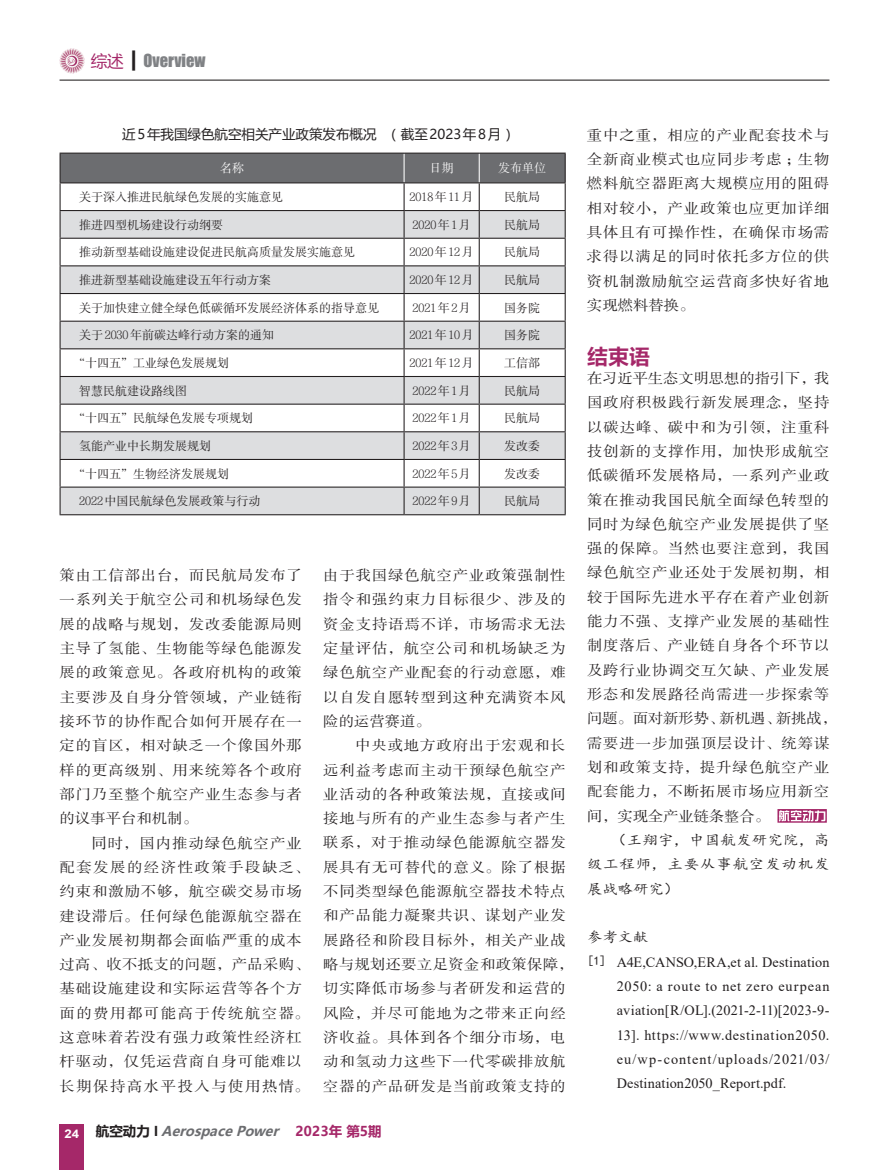
<style>
.page{position:relative;width:872px;height:1170px;background:#fff}
.page>*{position:absolute;margin:0;border:0;box-sizing:border-box;transform-origin:0 0}
.t1{font:21px "FZLTCHJW GB1 0";color:#a52869}
.t2{font:16.5px "Impact";color:#808285}
.t3{font:14.25px/24.3px "FZSSJW GB1 0";letter-spacing:.055em;color:#231f20;text-align:justify;scale:1.08 1}
.t4{font:14.25px/24.3px "Times New Roman";letter-spacing:.025em;color:#231f20;text-align:justify}
.t5{font:14.25px/24.3px "Kai Ti";letter-spacing:.015em;color:#231f20;text-align:justify;scale:1.08 1}
.t6{font:13.5px "Microsoft Ya Hei";color:#231f20}
.t7{font:italic 700 13.5px "Microsoft Ya Hei";color:#6c6d70}
.t8{font:12px "FZSSJW GB1 0";color:#231f20}
.t9{font:12px "FZSSJW GB1 0";letter-spacing:.065em;color:#231f20}
.t10{font:12px "FZSSJW GB1 0";color:#fff}
.t11{font:12px "Kai Ti";color:#231f20;scale:1.08 1}
.s1{font-family:"Microsoft Ya Hei";color:#a52869}
.s2{font-family:"Microsoft Ya Hei";color:#231f20}
.s3{font-style:normal;color:#231f20}
.s4{font-style:normal;color:#a52869}
</style>
<div class="page">
<div style="left:60px;top:1124px;width:24px;height:45px;background:#a52869"></div>
<hr style="left:60px;top:80px;width:769px;height:1px;background:#231f20">
<img style="left:60px;top:49px;width:24px;height:24px">
<svg style="left:777px;top:809px;width:50px;height:13px"></svg>
<hr style="left:479px;top:210px;width:87px;height:1px;background:#231f20">
<hr style="left:479px;top:238px;width:87px;height:1px;background:#231f20">
<hr style="left:564px;top:183px;width:2px;height:27px;background:#231f20">
<hr style="left:564px;top:239px;width:2px;height:26px;background:#231f20">
<hr style="left:564px;top:266px;width:2px;height:27px;background:#231f20">
<hr style="left:564px;top:294px;width:2px;height:26px;background:#231f20">
<hr style="left:564px;top:322px;width:2px;height:26px;background:#231f20">
<hr style="left:564px;top:349px;width:2px;height:27px;background:#231f20">
<hr style="left:564px;top:377px;width:2px;height:26px;background:#231f20">
<hr style="left:564px;top:404px;width:2px;height:27px;background:#231f20">
<hr style="left:564px;top:432px;width:2px;height:27px;background:#231f20">
<hr style="left:564px;top:460px;width:2px;height:26px;background:#231f20">
<hr style="left:564px;top:487px;width:2px;height:27px;background:#231f20">
<hr style="left:564px;top:211px;width:2px;height:27px;background:#231f20">
<hr style="left:60px;top:514px;width:344px;height:1px;background:#231f20">
<hr style="left:479px;top:265px;width:87px;height:1px;background:#231f20">
<hr style="left:479px;top:293px;width:87px;height:1px;background:#231f20">
<hr style="left:479px;top:320px;width:87px;height:2px;background:#231f20">
<hr style="left:479px;top:348px;width:87px;height:1px;background:#231f20">
<hr style="left:479px;top:376px;width:87px;height:1px;background:#231f20">
<hr style="left:479px;top:403px;width:87px;height:1px;background:#231f20">
<hr style="left:479px;top:431px;width:87px;height:1px;background:#231f20">
<hr style="left:479px;top:459px;width:87px;height:1px;background:#231f20">
<hr style="left:479px;top:486px;width:87px;height:1px;background:#231f20">
<hr style="left:404px;top:514px;width:75px;height:1px;background:#231f20">
<hr style="left:479px;top:514px;width:87px;height:1px;background:#231f20">
<svg style="left:60px;top:153px;width:505px;height:361px"></svg>
<hr style="left:404px;top:153px;width:75px;height:1px;background:#231f20">
<hr style="left:479px;top:153px;width:87px;height:1px;background:#231f20">
<hr style="left:564px;top:154px;width:2px;height:28px;background:#231f20">
<hr style="left:60px;top:182px;width:344px;height:1px;background:#231f20">
<hr style="left:404px;top:182px;width:75px;height:1px;background:#231f20">
<hr style="left:479px;top:182px;width:87px;height:1px;background:#231f20">
<p class="t2" style="left:91px;top:48px;width:116px"><span class="s1">综述</span> <span class="s2">┃</span> OVERVIEW</p>
<p class="t6" style="left:122px;top:125px;width:398px">近5年我国绿色航空相关产业政策发布概况（ 截至2023年8月 ）</p>
<p class="t10" style="left:220px;top:162px;width:25px">名称</p>
<p class="t10" style="left:429px;top:162px;width:25px">日期</p>
<p class="t10" style="left:498px;top:162px;width:49px">发布单位</p>
<p class="t8" style="left:79px;top:191px;width:205px">关于深入推进民航绿色发展的实施意见</p>
<p class="t8" style="left:409px;top:191px;width:66px">2018 年 11 月</p>
<p class="t8" style="left:504px;top:191px;width:37px">民航局</p>
<p class="t8" style="left:79px;top:218px;width:145px">推进四型机场建设行动纲要</p>
<p class="t9" style="left:412px;top:218px;width:60px">2020年1月</p>
<p class="t8" style="left:504px;top:218px;width:37px">民航局</p>
<p class="t8" style="left:79px;top:246px;width:277px">推动新型基础设施建设促进民航高质量发展实施意见</p>
<p class="t8" style="left:409px;top:246px;width:66px">2020 年 12 月</p>
<p class="t8" style="left:504px;top:246px;width:37px">民航局</p>
<p class="t8" style="left:79px;top:273px;width:193px">推进新型基础设施建设五年行动方案</p>
<p class="t8" style="left:409px;top:273px;width:66px">2020 年 12 月</p>
<p class="t8" style="left:504px;top:273px;width:37px">民航局</p>
<p class="t8" style="left:79px;top:301px;width:301px">关于加快建立健全绿色低碳循环发展经济体系的指导意见</p>
<p class="t9" style="left:412px;top:301px;width:60px">2021年2月</p>
<p class="t8" style="left:504px;top:301px;width:37px">国务院</p>
<p class="t8" style="left:79px;top:329px;width:196px">关于 2030 年前碳达峰行动方案的通知</p>
<p class="t8" style="left:409px;top:329px;width:66px">2021 年 10 月</p>
<p class="t8" style="left:504px;top:329px;width:37px">国务院</p>
<p class="t8" style="left:73px;top:356px;width:157px">“十四五”工业绿色发展规划</p>
<p class="t8" style="left:409px;top:356px;width:66px">2021 年 12 月</p>
<p class="t8" style="left:504px;top:356px;width:37px">工信部</p>
<p class="t8" style="left:79px;top:384px;width:109px">智慧民航建设路线图</p>
<p class="t9" style="left:412px;top:384px;width:60px">2022年1月</p>
<p class="t8" style="left:504px;top:384px;width:37px">民航局</p>
<p class="t8" style="left:73px;top:412px;width:181px">“十四五”民航绿色发展专项规划</p>
<p class="t9" style="left:412px;top:412px;width:60px">2022年1月</p>
<p class="t8" style="left:504px;top:412px;width:37px">民航局</p>
<p class="t8" style="left:79px;top:439px;width:133px">氢能产业中长期发展规划</p>
<p class="t9" style="left:412px;top:439px;width:60px">2022年3月</p>
<p class="t8" style="left:504px;top:439px;width:37px">发改委</p>
<p class="t8" style="left:73px;top:467px;width:157px">“十四五”生物经济发展规划</p>
<p class="t9" style="left:412px;top:467px;width:60px">2022年5月</p>
<p class="t8" style="left:504px;top:467px;width:37px">发改委</p>
<p class="t8" style="left:79px;top:495px;width:183px">2022 中国民航绿色发展政策与行动</p>
<p class="t9" style="left:412px;top:495px;width:60px">2022年9月</p>
<p class="t8" style="left:504px;top:495px;width:37px">民航局</p>
<p class="t3" style="left:60px;top:563px;width:226px">策由工信部出台，而民航局发布了一系列关于航空公司和机场绿色发展的战略与规划，发改委能源局则主导了氢能、生物能等绿色能源发展的政策意见。各政府机构的政策主要涉及自身分管领域，产业链衔接环节的协作配合如何开展存在一定的盲区，相对缺乏一个像国外那样的更高级别、用来统筹各个政府部门乃至整个航空产业生态参与者的议事平台和机制。</p>
<p class="t3" style="left:60px;top:830px;width:233px;text-align:left;text-indent:32px">同时，国内推动绿色航空产业配套发展的经济性政策手段缺乏、约束和激励不够，航空碳交易市场建设滞后。任何绿色能源航空器在产业发展初期都会面临严重的成本过高、收不抵支的问题，产品采购、基础设施建设和实际运营等各个方面的费用都可能高于传统航空器。这意味着若没有强力政策性经济杠杆驱动，仅凭运营商自身可能难以长期保持高水平投入与使用热情。</p>
<p class="t3" style="left:323px;top:563px;width:226px">由于我国绿色航空产业政策强制性指令和强约束力目标很少、涉及的资金支持语焉不详，市场需求无法定量评估，航空公司和机场缺乏为绿色航空产业配套的行动意愿，难以自发自愿转型到这种充满资本风险的运营赛道。</p>
<p class="t3" style="left:323px;top:733px;width:233px;text-align:left;text-indent:32px">中央或地方政府出于宏观和长远利益考虑而主动干预绿色航空产业活动的各种政策法规，直接或间接地与所有的产业生态参与者产生联系，对于推动绿色能源航空器发展具有无可替代的意义。除了根据不同类型绿色能源航空器技术特点和产品能力凝聚共识、谋划产业发展路径和阶段目标外，相关产业战略与规划还要立足资金和政策保障，切实降低市场参与者研发和运营的风险，并尽可能地为之带来正向经济收益。具体到各个细分市场，电动和氢动力这些下一代零碳排放航空器的产品研发是当前政策支持的</p>
<p class="t7" style="left:65px;top:1121px;width:319px"><sub>2</sub> <sub>4</sub> <span class="s3">航空动力 I</span> AerospacePower <span class="s4">2 0 2 3 年 第 5 期</span></p>
<p class="t3" style="left:587px;top:123px;width:226px">重中之重，相应的产业配套技术与全新商业模式也应同步考虑；生物燃料航空器距离大规模应用的阻碍相对较小，产业政策也应更加详细具体且有可操作性，在确保市场需求得以满足的同时依托多方位的供资机制激励航空运营商多快好省地实现燃料替换。</p>
<h1 class="t1" style="left:587px;top:345px;width:64px">结束语</h1>
<p class="t3" style="left:587px;top:366px;width:233px;text-align:left">在习近平生态文明思想的指引下，我国政府积极践行新发展理念，坚持以碳达峰、碳中和为引领，注重科技创新的支撑作用，加快形成航空低碳循环发展格局，一系列产业政策在推动我国民航全面绿色转型的同时为绿色航空产业发展提供了坚强的保障。当然也要注意到，我国绿色航空产业还处于发展初期，相较于国际先进水平存在着产业创新能力不强、支撑产业发展的基础性制度落后、产业链自身各个环节以及跨行业协调交互欠缺、产业发展形态和发展路径尚需进一步探索等问题。面对新形势、新机遇、新挑战，需要进一步加强顶层设计、统筹谋划和政策支持，提升绿色航空产业配套能力，不断拓展市场应用新空间，实现全产业链条整合。</p>
<p class="t5" style="left:587px;top:828px;width:226px;text-indent:24px">（王翔宇，中国航发研究院，高级工程师，主要从事航空发动机发展战略研究）</p>
<p class="t5" style="left:587px;top:925px;width:59px">参考文献</p>
<p class="t4" style="left:617px;top:949px;width:214px">A4E,CANSO,ERA,et al. Destination 2050: a route to net zero eurpean aviation[R/OL].(2021-2-11)[2023-9- 13]. https://www.destination2050. eu/wp-content/uploads/2021/03/ Destination2050_Report.pdf.</p>
<p class="t11" style="left:587px;top:955px;width:19px">[1]</p>
</div>
